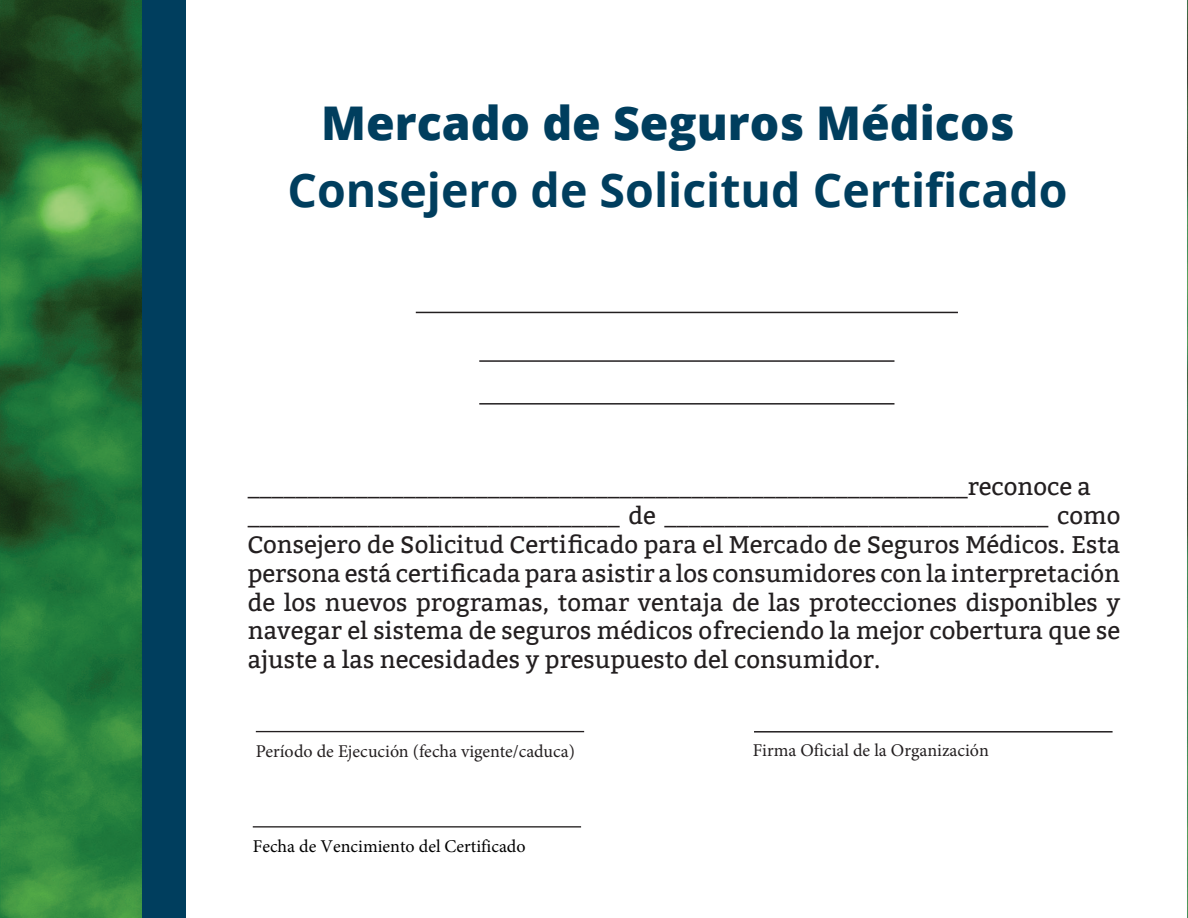
<style>
.page{position:relative;width:1188px;height:918px;background:#fff}
.page>*{position:absolute;margin:0;border:0;box-sizing:border-box;transform-origin:0 0}
.t1{font:700 46.5px/66.9px "Open Sans";color:#003e5e;text-align:center}
.t2{font:24px/28.8px "Bitter";color:#231f20}
.t3{font:18px "Minion Pro";color:#231f20}
.t4{font:18px "Minion Pro";color:#000}
.s1{font-weight:800}
</style>
<div class="page">
<img style="left:0;top:0;width:143px;height:918px">
<div style="left:143px;top:0;width:43px;height:918px;background:#003e5e"></div>
<hr style="left:479px;top:360px;width:415px;height:2px;background:#231f20">
<hr style="left:256px;top:731px;width:328px;height:1px;background:#231f20">
<hr style="left:754px;top:731px;width:359px;height:2px;background:#231f20">
<img style="left:1187px;top:0;width:1px;height:918px">
<hr style="left:416px;top:312px;width:542px;height:1px;background:#231f20">
<hr style="left:479px;top:403px;width:415px;height:2px;background:#231f20">
<hr style="left:253px;top:826px;width:328px;height:2px;background:#231f20">
<p class="t1" style="left:287px;top:89px;width:782px"><span class="s1">Mercado de Seguros Médicos<br></span>Consejero de Solicitud Certificado</p>
<p class="t2" style="left:248px;top:473px;width:874px">____________________________________________________________reconoce a _______________________________ de ________________________________ como Consejero de Solicitud Certificado para el Mercado de Seguros Médicos. Esta persona está certificada para asistir a los consumidores con la interpretación de los nuevos programas, tomar ventaja de las protecciones disponibles y navegar el sistema de seguros médicos ofreciendo la mejor cobertura que se ajuste a las necesidades y presupuesto del consumidor.</p>
<p class="t3" style="left:256px;top:739px;width:321px">Período de Ejecución (fecha vigente/caduca)</p>
<p class="t3" style="left:753px;top:738px;width:238px">Firma Oficial de la Organización</p>
<p class="t4" style="left:253px;top:834px;width:274px">Fecha de Vencimiento del Certificado</p>
</div>
